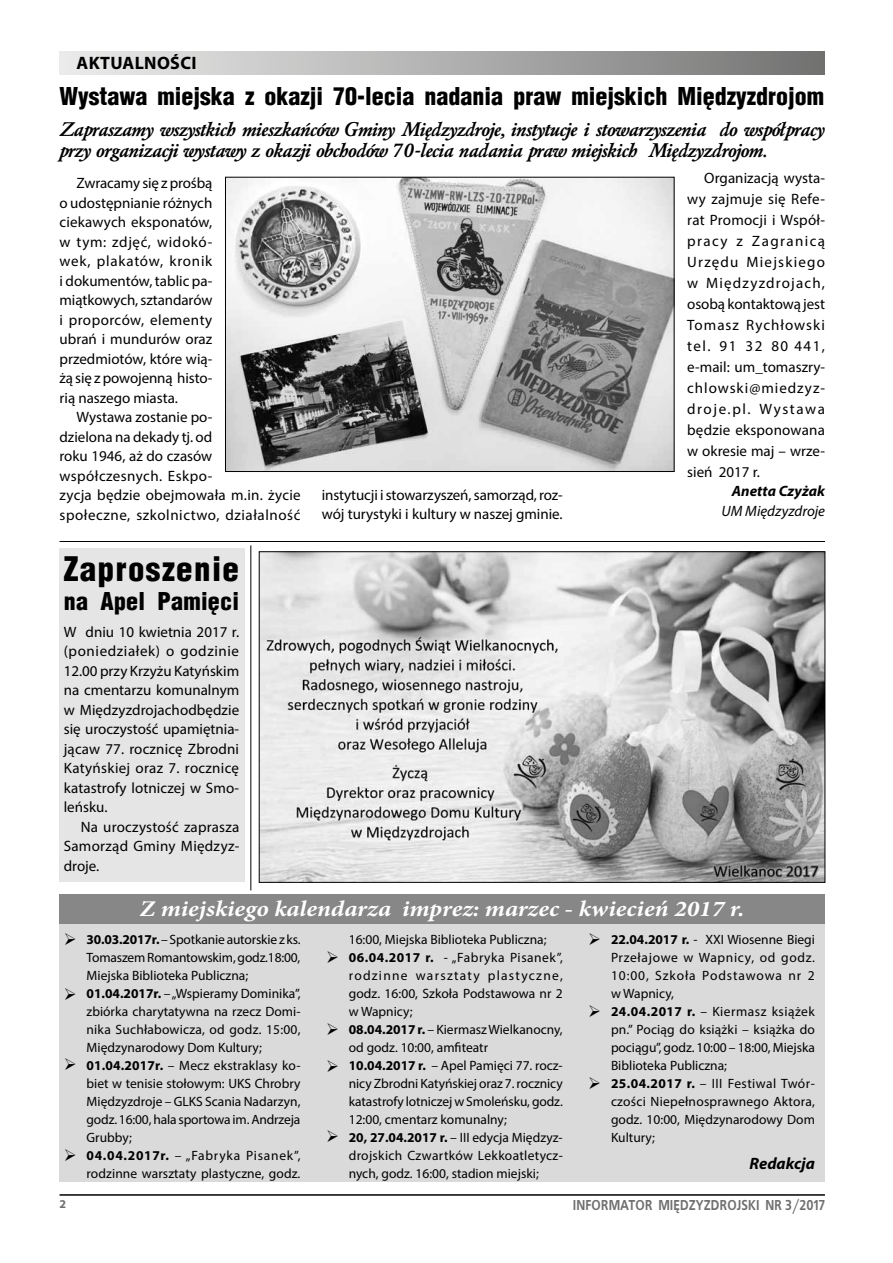
<style>
.page{position:relative;width:893px;height:1263px;background:#fff}
.page>*{position:absolute;margin:0;border:0;box-sizing:border-box;transform-origin:0 0}
.t1{font:900 33px "Switzerland Cond";letter-spacing:.045em;color:#000}
.t2{font:900 24px "Switzerland Cond";color:#000}
.t3{font:italic 700 22.5px "Minion Pro";color:#fff;scale:1.12 1}
.t4{font:italic 700 18px/21.6px "EFN Garamo";color:#000}
.t5{font:700 18px "Myriad Pro";letter-spacing:.02em;color:#000}
.t6{font:italic 700 16.5px "Myriad Pro";color:#000}
.t7{font:15px/19.5px "Myriad Pro";letter-spacing:.005em;color:#000;text-align:justify}
.t8{font:italic 15px "Myriad Pro";color:#000}
.t9{font:italic 700 15px "Myriad Pro";color:#000}
.t10{font:700 14.25px "EFN Bureau";color:#706f6f}
.t11{font:13.5px/18px "Myriad Pro";color:#000}
.t12{font:700 12px "Myriad Pro";color:#706f6f}
.s1{font-weight:700}
</style>
<div class="page">
<hr style="left:60px;top:1194px;width:765px;height:2px;background:#000">
<div style="left:60px;top:548px;width:185px;height:334px;background:#e5e5e5"></div>
<div style="left:60px;top:902px;width:765px;height:280px;background:#dadada"></div>
<div style="left:60px;top:51px;width:764px;height:23px;background:linear-gradient(to right,#ededed,#747473)"></div>
<div style="left:60px;top:894px;width:765px;height:29px;background:#878787"></div>
<img style="left:227px;top:179px;width:445px;height:291px">
<div style="left:225px;top:177px;width:449px;height:295px;border:1px solid #000"></div>
<img style="left:261px;top:553px;width:562px;height:328px">
<hr style="left:60px;top:541px;width:765px;height:1px;background:#000">
<hr style="left:250px;top:545px;width:1px;height:345px;background:#000">
<h3 class="t5" style="left:77px;top:52px;width:122px">AKTUALNOŚCI</h3>
<h2 class="t2" style="left:60px;top:81px;width:766px">Wystawa miejska z okazji 70-lecia nadania praw miejskich Międzyzdrojom</h2>
<h3 class="t4" style="left:60px;top:118px;width:766px">Zapraszamy wszystkich mieszkańców Gminy Międzyzdroje, instytucje i stowarzyszenia do współpracy przy organizacji wystawy z okazji obchodów 70-lecia nadania praw miejskich Międzyzdrojom.</h3>
<p class="t7" style="left:60px;top:173px;width:154px;text-indent:17px">Zwracamy się z prośbą o udostępnianie różnych ciekawych eksponatów, w tym: zdjęć, widokó&shy;wek, plakatów, kronik i dokumentów, tablic pa&shy;miątkowych, sztandarów i proporców, elementy ubrań i mundurów oraz przedmiotów, które wią&shy;żą się z powojenną histo&shy;rią naszego miasta.</p>
<p class="t7" style="left:60px;top:407px;width:243px;text-align:left;text-indent:17px">Wystawa zostanie po-<br>dzielona na dekady tj. od<br>roku 1946, aż do czasów współczesnych. Eskpo-<br>zycja będzie obejmowała m.in. życie społeczne, szkolnictwo, działalność</p>
<h1 class="t1" style="left:64px;top:548px;width:177px">Zaproszenie</h1>
<h2 class="t2" style="left:64px;top:586px;width:177px">na Apel Pamięci</h2>
<p class="t7" style="left:64px;top:622px;width:177px">W dniu 10 kwietnia 2017 r. (poniedziałek) o godzinie 12.00 przy Krzyżu Katyńskim na cmentarzu komunalnym w Międzyzdrojachodbędzie się uroczystość upamiętnia&shy;jącaw 77. rocznicę Zbrodni Katyńskiej oraz 7. rocznicę katastrofy lotniczej w Smo&shy;leńsku.</p>
<p class="t7" style="left:64px;top:817px;width:177px;text-indent:17px">Na uroczystość zaprasza Samorząd Gminy Międzyz&shy;droje.</p>
<p class="t7" style="left:322px;top:485px;width:242px">instytucji i stowarzyszeń, samorząd, roz&shy;wój turystyki i kultury w naszej gminie.</p>
<p class="t7" style="left:687px;top:167px;width:139px;line-height:21px;text-indent:17px">Organizacją wysta&shy;wy zajmuje się Refe&shy;rat Promocji i Współ&shy;pracy z Zagranicą Urzędu Miejskiego w Międzyzdrojach, osobą kontaktową jest Tomasz Rychłowski tel. 91 32 80 441, e-mail: um_tomaszry&shy;chlowski@miedzyz&shy;droje.pl. Wystawa będzie eksponowana w okresie maj – wrze&shy;sień 2017 r.</p>
<p class="t9" style="left:732px;top:481px;width:95px">Anetta Czyżak</p>
<p class="t8" style="left:721px;top:501px;width:105px">UM Międzyzdroje</p>
<h3 class="t3" style="left:140px;top:893px;width:541px">Z miejskiego kalendarza imprez: marzec - kwiecień 2017 r.</h3>
<p class="t11" style="left:87px;top:930px;width:215px"><span class="s1">30.03.2017r.</span> – Spotkanie autorskie z ks.<br>Tomaszem Romantowskim, godz.18:00, Miejska Biblioteka Publiczna; <span class="s1">01.04.2017r.</span> – „Wspieramy Dominika”, zbiórka charytatywna na rzecz Domi&shy;nika Suchłabowicza, od godz. 15:00, Międzynarodowy Dom Kultury; <span class="s1">01.04.2017r.</span> – Mecz ekstraklasy ko&shy;biet w tenisie stołowym: UKS Chrobry Międzyzdroje – GLKS Scania Nadarzyn, godz. 16:00, hala sportowa im. Andrzeja Grubby;<br><span class="s1">04.04.2017r.</span> – „Fabryka Pisanek”, rodzinne warsztaty plastyczne, godz.</p>
<p class="t11" style="left:349px;top:930px;width:216px">16:00, Miejska Biblioteka Publiczna; <span class="s1">06.04.2017 r.</span> - „Fabryka Pisanek”, rodzinne warsztaty plastyczne, godz. 16:00, Szkoła Podstawowa nr 2 w Wapnicy;<br><span class="s1">08.04.2017 r.</span> – Kiermasz Wielkanocny, od godz. 10:00, amfiteatr<br><span class="s1">10.04.2017 r.</span> – Apel Pamięci 77. rocz&shy;nicy Zbrodni Katyńskiej oraz 7. rocznicy katastrofy lotniczej w Smoleńsku, godz.<br>12:00, cmentarz komunalny;<br><span class="s1">20, 27.04.2017 r.</span> – III edycja Międzyz&shy;drojskich Czwartków Lekkoatletycz&shy;nych, godz. 16:00, stadion miejski;</p>
<p class="t11" style="left:611px;top:930px;width:206px"><span class="s1">22.04.2017 r.</span> - XXI Wiosenne Biegi<br>Przełajowe w Wapnicy, od godz.<br>10:00, Szkoła Podstawowa nr 2 w Wapnicy,<br><span class="s1">24.04.2017 r.</span> – Kiermasz książek pn.” Pociąg do książki – książka do pociągu”, godz. 10:00 – 18:00, Miejska<br>Biblioteka Publiczna;<br><span class="s1">25.04.2017 r.</span> – III Festiwal Twór&shy;czości Niepełnosprawnego Aktora, godz. 10:00, Międzynarodowy Dom<br>Kultury;</p>
<p class="t6" style="left:750px;top:1153px;width:67px">Redakcja</p>
<p class="t12" style="left:60px;top:1196px;width:8px">2</p>
<p class="t10" style="left:573px;top:1194px;width:254px">INFORMATOR MIĘDZYZDROJSKI NR 3/2017</p>
</div>
